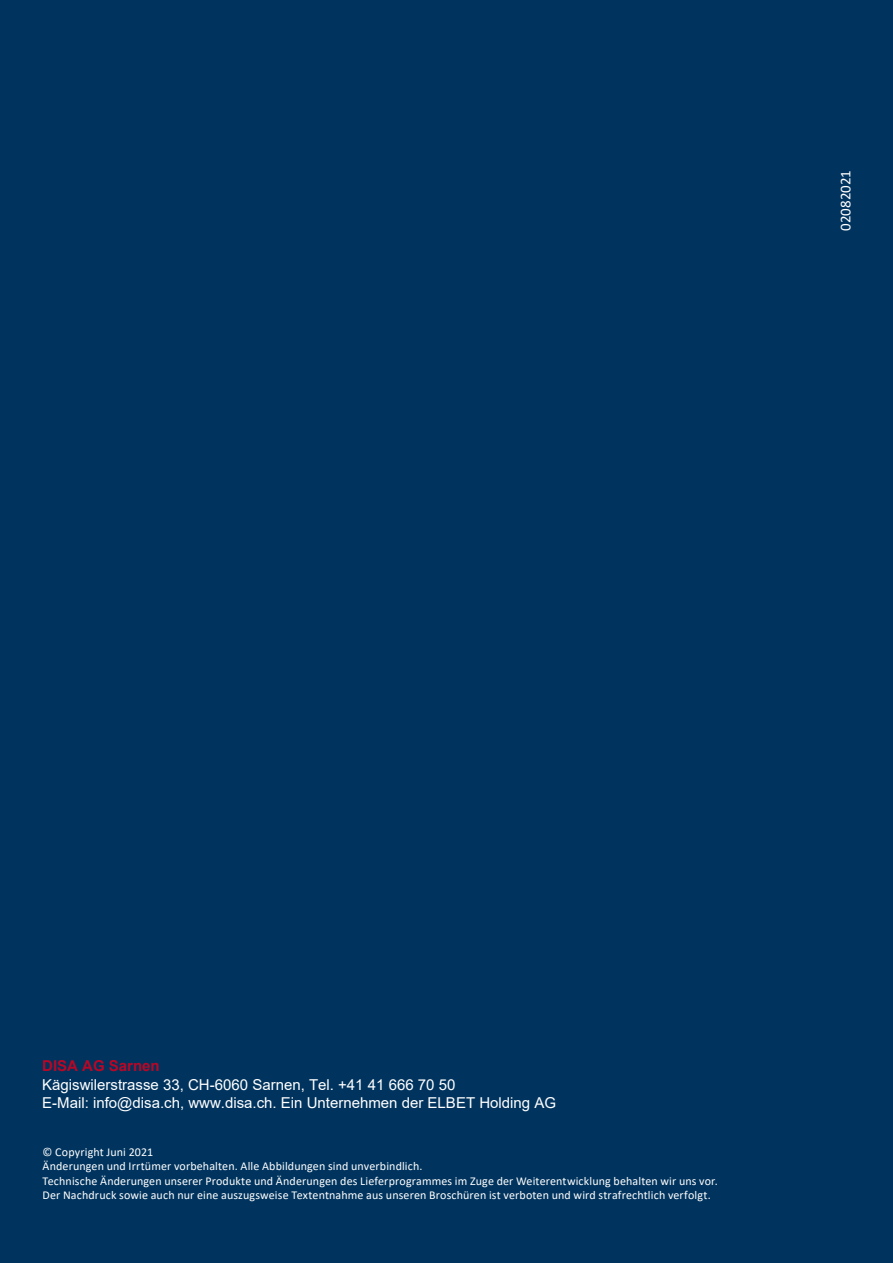
<style>
.page{position:relative;width:893px;height:1263px;background:#00345e}
.page>*{position:absolute;margin:0;border:0;box-sizing:border-box;transform-origin:0 0}
.t1{font:15px/18.6px "Arial";color:#fff}
.t2{font:700 15px "Arial";color:#b80726}
.t3{font:15px "Calibri";letter-spacing:-.005em;color:#fff}
.t4{font:12px/14.4px "Calibri";letter-spacing:.01em;color:#fff}
</style>
<div class="page">
<p class="t3" style="left:835px;top:231px;width:62px;rotate:-90deg">02082021</p>
<p class="t2" style="left:42px;top:1055px;width:119px">DISA AG Sarnen</p>
<p class="t1" style="left:42px;top:1075px;width:515px">Kägiswilerstrasse 33, CH-6060 Sarnen, Tel. +41 41 666 70 50<br>E-Mail: info@disa.ch, www.disa.ch. Ein Unternehmen der ELBET Holding AG</p>
<p class="t4" style="left:43px;top:1144px;width:677px">© Copyright Juni 2021<br>Änderungen und Irrtümer vorbehalten. Alle Abbildungen sind unverbindlich.<br>Technische Änderungen unserer Produkte und Änderungen des Lieferprogrammes im Zuge der Weiterentwicklung behalten wir uns vor.<br>Der Nachdruck sowie auch nur eine auszugsweise Textentnahme aus unseren Broschüren ist verboten und wird strafrechtlich verfolgt.</p>
</div>
